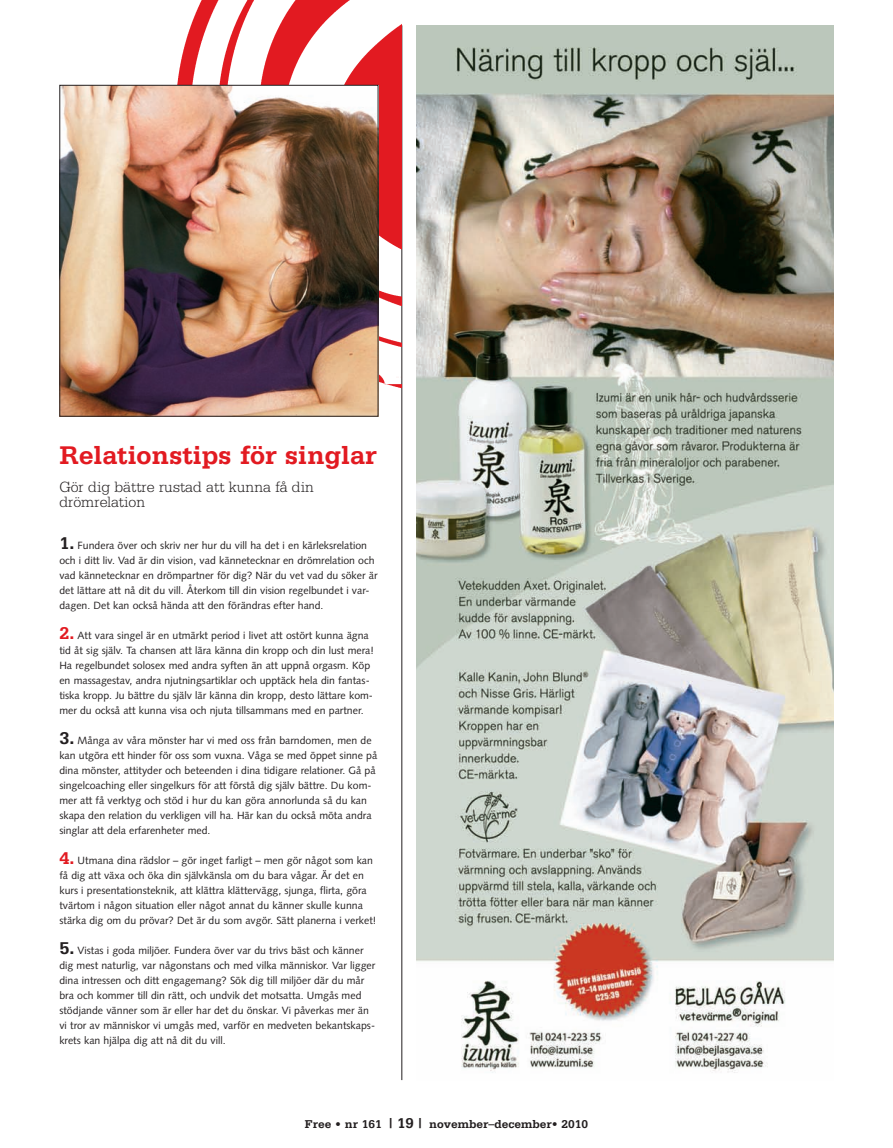
<style>
.page{position:relative;width:893px;height:1148px;background:#fff}
.page>*{position:absolute;margin:0;border:0;box-sizing:border-box;transform-origin:0 0}
.t1{font:700 27px "Serifa";letter-spacing:-.005em;color:#e21a21}
.t2{font:300 15.75px/15px "Serifa";color:#231f20}
.t3{font:700 12px "Serifa";color:#231f20}
.t4{font:10.5px/15px "Syntax";color:#231f20}
.s1{font-family:"Serifa";font-weight:700;font-size:18px}
.s2{font-family:"Serifa";font-weight:700;font-size:18px;color:#e21a21}
.s3{font-size:15px}
</style>
<div class="page">
<img style="left:59px;top:0;width:775px;height:1081px">
<h1 class="t1" style="left:59px;top:447px;width:319px">Relationstips för singlar</h1>
<h2 class="t2" style="left:59px;top:481px;width:256px">Gör dig bättre rustad att kunna få din drömrelation</h2>
<p class="t4" style="left:59px;top:539px;width:320px"><span class="s1">1.</span> Fundera över och skriv ner hur du vill ha det i en kärleksrelation och i ditt liv. Vad är din vision, vad kännetecknar en drömrelation och vad kännetecknar en drömpartner för dig? När du vet vad du söker är det lättare att nå dit du vill. Återkom till din vision regelbundet i var&shy;dagen. Det kan också hända att den förändras efter hand.</p>
<p class="t4" style="left:59px;top:629px;width:316px"><span class="s2">2.</span> Att vara singel är en utmärkt period i livet att ostört kunna ägna tid åt sig själv. Ta chansen att lära känna din kropp och din lust mera!<br>Ha regelbundet solosex med andra syften än att uppnå orgasm. Köp en massagestav, andra njutningsartiklar och upptäck hela din fantas&shy;tiska kropp. Ju bättre du själv lär känna din kropp, desto lättare kom&shy;mer du också att kunna visa och njuta tillsammans med en partner.</p>
<p class="t4" style="left:59px;top:734px;width:319px"><span class="s1">3.</span> Många av våra mönster har vi med oss från barndomen, men de kan utgöra ett hinder för oss som vuxna. Våga se med öppet sinne på dina mönster, attityder och beteenden i dina tidigare relationer. Gå på singelcoaching eller singelkurs för att förstå dig själv bättre. Du kom&shy;mer att få verktyg och stöd i hur du kan göra annorlunda så du kan skapa den relation du verkligen vill ha. Här kan du också möta andra singlar att dela erfarenheter med.</p>
<p class="t4" style="left:59px;top:854px;width:318px"><span class="s2">4.</span> Utmana dina rädslor – gör inget farligt – men gör något som kan få dig att växa och öka din självkänsla om du bara vågar. Är det en kurs i presentationsteknik, att klättra klättervägg, sjunga, flirta, göra tvärtom i någon situation eller något annat du känner skulle kunna stärka dig om du prövar? Det är du som avgör. Sätt planerna i verket!</p>
<p class="t4" style="left:59px;top:944px;width:317px"><span class="s1">5.</span> Vistas i goda miljöer. Fundera över var du trivs bäst och känner dig mest naturlig, var någonstans och med vilka människor. Var ligger dina intressen och ditt engagemang? Sök dig till miljöer där du mår bra och kommer till din rätt, och undvik det motsatta. Umgås med stödjande vänner som är eller har det du önskar. Vi påverkas mer än vi tror av människor vi umgås med, varför en medveten bekantskaps&shy;krets kan hjälpa dig att nå dit du vill.</p>
<p class="t3" style="left:305px;top:1120px;width:285px">Free • nr 161 <span class="s3">| 19 |</span> november–december• 2010</p>
</div>
